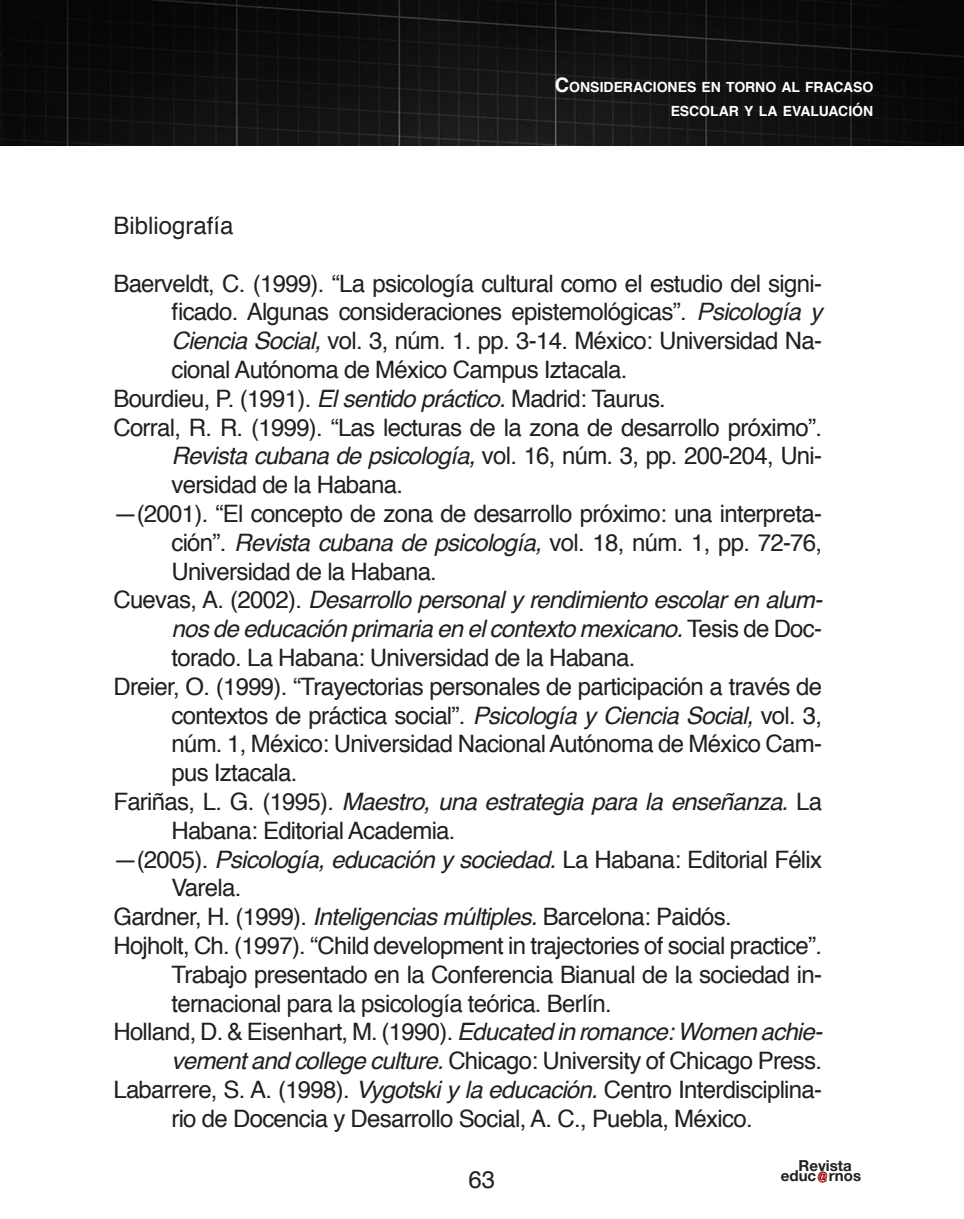
<style>
.page{position:relative;width:964px;height:1219px;background:#fff}
.page>*{position:absolute;margin:0;border:0;box-sizing:border-box;transform-origin:0 0}
.t1{font:24px "Helvetica";letter-spacing:-.03em;color:#231f20}
.t2{font:italic 24px "Helvetica";letter-spacing:-.03em;color:#231f20}
.t3{font:24px "Helvetica";color:#231f20}
.t4{font:700 15px "Helvetica Neue";color:#231f20}
.t5{font:700 14px/24px "Helvetica";color:#fff;text-align:right}
.s1{font-size:20px}
.s2{font-style:italic}
.s3{font-style:normal}
</style>
<div class="page">
<img style="left:0;top:0;width:964px;height:146px">
<svg style="left:817px;top:1171px;width:10px;height:12px"></svg>
<img style="left:0;top:0;width:1px;height:144px">
<p class="t5" style="left:555px;top:76px;width:320px"><span class="s1">C</span>ONSIDERACIONES EN TORNO AL FRACASO<br>ESCOLAR Y LA EVALUACIÓN</p>
<p class="t3" style="left:113px;top:207px;width:122px">Bibliografía</p>
<p class="t1" style="left:113px;top:265px;width:710px">Baerveldt, C. (1999). “La psicología cultural como el estudio del signi-</p>
<p class="t1" style="left:171px;top:293px;width:652px">ficado. Algunas consideraciones epistemológicas”. <span class="s2">Psicología y</span></p>
<p class="t1" style="left:171px;top:322px;width:652px"><span class="s2">Ciencia Social,</span> vol. 3, núm. 1. pp. 3-14. México: Universidad Na-</p>
<p class="t1" style="left:171px;top:351px;width:458px">cional Autónoma de México Campus Iztacala.</p>
<p class="t1" style="left:113px;top:380px;width:554px">Bourdieu, P. (1991). <span class="s2">El sentido práctico.</span> Madrid: Taurus.</p>
<p class="t1" style="left:113px;top:409px;width:710px">Corral, R. R. (1999). “Las lecturas de la zona de desarrollo próximo”.</p>
<p class="t1" style="left:171px;top:437px;width:652px"><span class="s2">Revista cubana de psicología,</span> vol. 16, núm. 3, pp. 200-204, Uni-</p>
<p class="t1" style="left:171px;top:466px;width:233px">versidad de la Habana.</p>
<p class="t1" style="left:113px;top:495px;width:710px">―(2001). “El concepto de zona de desarrollo próximo: una interpreta-</p>
<p class="t1" style="left:171px;top:524px;width:652px">ción”. <span class="s2">Revista cubana de psicología,</span> vol. 18, núm. 1, pp. 72-76,</p>
<p class="t1" style="left:171px;top:553px;width:267px">Universidad de la Habana.</p>
<p class="t2" style="left:113px;top:581px;width:711px"><span class="s3">Cuevas, A. (2002).</span> Desarrollo personal y rendimiento escolar en alum-</p>
<p class="t2" style="left:171px;top:610px;width:652px">nos de educación primaria en el contexto mexicano. <span class="s3">Tesis de Doc-</span></p>
<p class="t1" style="left:171px;top:639px;width:465px">torado. La Habana: Universidad de la Habana.</p>
<p class="t1" style="left:113px;top:668px;width:710px">Dreier, O. (1999). “Trayectorias personales de participación a través de</p>
<p class="t1" style="left:171px;top:697px;width:652px">contextos de práctica social”. <span class="s2">Psicología y Ciencia Social,</span> vol. 3,</p>
<p class="t1" style="left:171px;top:725px;width:652px">núm. 1, México: Universidad Nacional Autónoma de México Cam-</p>
<p class="t1" style="left:171px;top:754px;width:128px">pus Iztacala.</p>
<p class="t2" style="left:113px;top:783px;width:710px"><span class="s3">Fariñas, L. G. (1995).</span> Maestro, una estrategia para la enseñanza. <span class="s3">La</span></p>
<p class="t1" style="left:171px;top:812px;width:286px">Habana: Editorial Academia.</p>
<p class="t1" style="left:113px;top:841px;width:710px">―(2005). <span class="s2">Psicología, educación y sociedad.</span> La Habana: Editorial Félix</p>
<p class="t1" style="left:171px;top:869px;width:71px">Varela.</p>
<p class="t1" style="left:113px;top:898px;width:620px">Gardner, H. (1999). <span class="s2">Inteligencias múltiples.</span> Barcelona: Paidós.</p>
<p class="t1" style="left:113px;top:927px;width:710px">Hojholt, Ch. (1997). “Child development in trajectories of social practice”.</p>
<p class="t1" style="left:171px;top:956px;width:652px">Trabajo presentado en la Conferencia Bianual de la sociedad in-</p>
<p class="t1" style="left:171px;top:985px;width:442px">ternacional para la psicología teórica. Berlín.</p>
<p class="t1" style="left:113px;top:1013px;width:711px">Holland, D. &amp; Eisenhart, M. (1990). <span class="s2">Educated in romance: Women achie-</span></p>
<p class="t1" style="left:171px;top:1042px;width:652px"><span class="s2">vement and college culture.</span> Chicago: University of Chicago Press.</p>
<p class="t1" style="left:113px;top:1071px;width:710px">Labarrere, S. A. (1998). <span class="s2">Vygotski y la educación.</span> Centro Interdisciplina-</p>
<p class="t1" style="left:171px;top:1100px;width:583px">rio de Docencia y Desarrollo Social, A. C., Puebla, México.</p>
<p class="t1" style="left:469px;top:1161px;width:28px">63</p>
<p class="t4" style="left:798px;top:1157px;width:55px">Revista</p>
<p class="t4" style="left:781px;top:1167px;width:82px">educ rnos</p>
</div>
